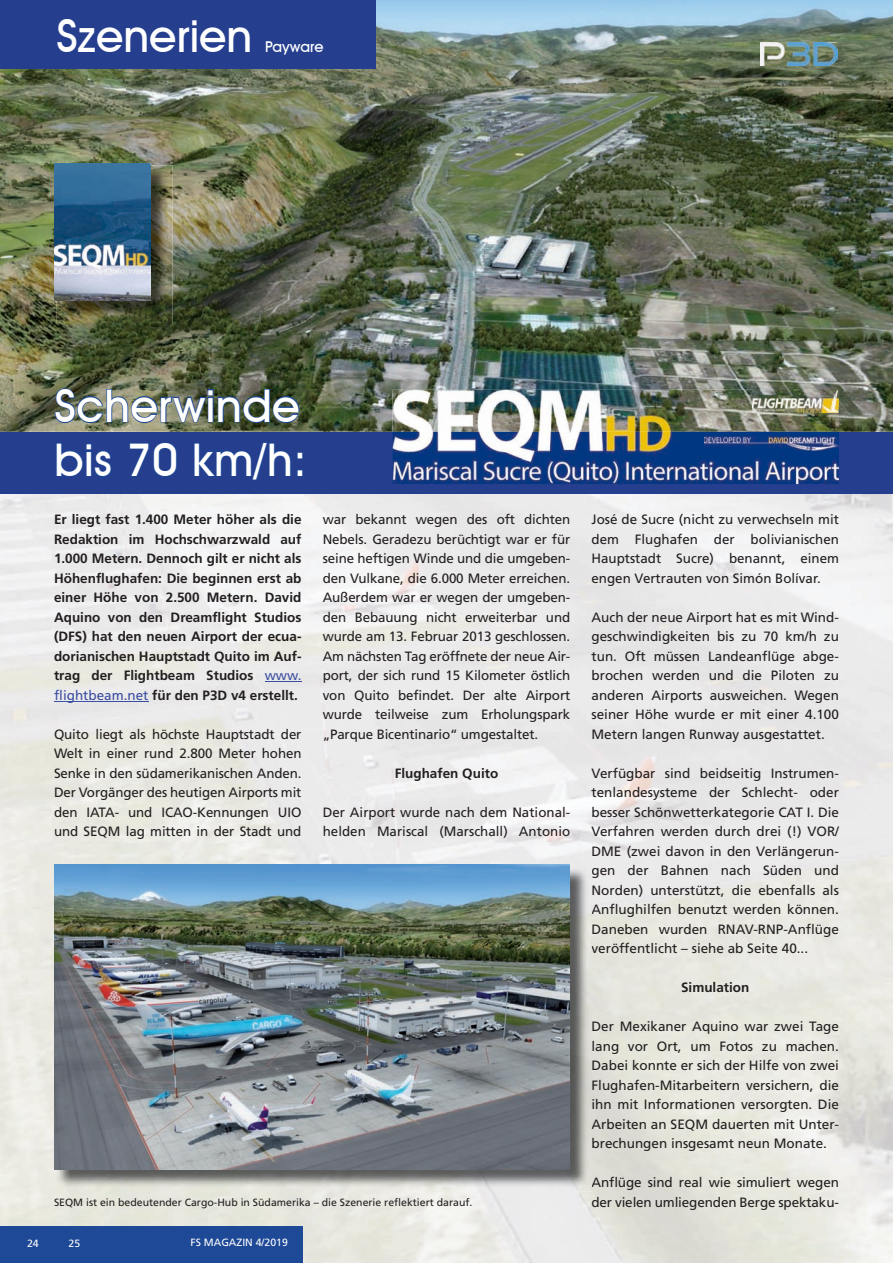
<style>
.page{position:relative;width:893px;height:1263px;background:#fff}
.page>*{position:absolute;margin:0;border:0;box-sizing:border-box;transform-origin:0 0}
.t1{font:500 45px/54px "Avant Garde IT Cby BT";letter-spacing:.01em;color:#fff}
.t2{font:500 15px "Avant Garde IT Cby BT";color:#fff}
.t3{font:13.5px/19.5px "Frutiger LT";color:#231f20;text-align:justify}
.t4{font:700 13.5px/19.5px "Frutiger LT";color:#231f20;text-align:justify}
.t5{font:10.5px "Frutiger LT";color:#231f20}
.t6{font:10.5px "Frutiger LT";color:#fefdfd}
.t7{font:10.5px "Frutiger LT";color:#fff}
.s1{font-weight:400;color:#3b4ea1}
</style>
<div class="page">
<img style="left:0;top:494px;width:52px;height:733px">
<img style="left:52px;top:494px;width:736px;height:400px">
<div style="left:52px;top:894px;width:52px;height:333px;background:#e7e8de"></div>
<img style="left:104px;top:1191px;width:474px;height:72px">
<div style="left:592px;top:865px;width:247px;height:13px;background:#ebeaeb"></div>
<div style="left:593px;top:884px;width:246px;height:13px;background:#eaeae7"></div>
<div style="left:593px;top:904px;width:246px;height:13px;background:#e9e9e1"></div>
<div style="left:593px;top:943px;width:214px;height:10px;background:#e7e7df"></div>
<div style="left:593px;top:1021px;width:246px;height:13px;background:#e8e8de"></div>
<div style="left:593px;top:1041px;width:246px;height:13px;background:#e7e7de"></div>
<div style="left:0;top:1227px;width:302px;height:36px;background:#1e4997"></div>
<hr style="left:265px;top:681px;width:36px;height:1px;background:#3b4ea1">
<hr style="left:54px;top:701px;width:95px;height:1px;background:#3b4ea1">
<img style="left:0;top:0;width:893px;height:432px">
<div style="left:0;top:432px;width:893px;height:62px;background:#253f8e"></div>
<div style="left:0;top:0;width:376px;height:68px;background:#253f8e"></div>
<img style="left:56px;top:165px;width:116px;height:158px">
<img style="left:54px;top:163px;width:96px;height:138px">
<img style="left:56px;top:165px;width:94px;height:136px">
<img style="left:760px;top:43px;width:78px;height:22px">
<img style="left:55px;top:388px;width:244px;height:35px">
<img style="left:393px;top:390px;width:446px;height:94px">
<img style="left:752px;top:390px;width:87px;height:23px">
<img style="left:56px;top:867px;width:536px;height:324px">
<svg style="left:592px;top:904px;width:1px;height:13px"></svg>
<svg style="left:592px;top:1177px;width:1px;height:13px"></svg>
<img style="left:54px;top:865px;width:516px;height:304px">
<img style="left:704px;top:436px;width:135px;height:14px">
<h1 class="t1" style="left:57px;top:9px;width:197px">Szenerien</h1>
<p class="t2" style="left:265px;top:38px;width:60px">Payware</p>
<h1 class="t1" style="left:54px;top:378px;width:254px">Scherwinde bis 70 km/h:</h1>
<p class="t4" style="left:54px;top:510px;width:249px">Er liegt fast 1.400 Meter höher als die Redaktion im Hochschwarzwald auf 1.000 Metern. Dennoch gilt er nicht als Höhenflughafen: Die beginnen erst ab einer Höhe von 2.500 Metern. David Aquino von den Dreamflight Studios (DFS) hat den neuen Airport der ecua&shy;dorianischen Hauptstadt Quito im Auf&shy;trag der Flightbeam Studios <span class="s1">www. flightbeam.net</span> für den P3D v4 erstellt.</p>
<p class="t3" style="left:54px;top:724px;width:249px">Quito liegt als höchste Hauptstadt der Welt in einer rund 2.800 Meter hohen Senke in den südamerikanischen Anden.<br>Der Vorgänger des heutigen Airports mit den IATA- und ICAO-Kennungen UIO und SEQM lag mitten in der Stadt und</p>
<p class="t3" style="left:323px;top:510px;width:249px">war bekannt wegen des oft dichten Nebels. Geradezu berüchtigt war er für seine heftigen Winde und die umgeben&shy;den Vulkane, die 6.000 Meter erreichen.<br>Außerdem war er wegen der umgeben&shy;den Bebauung nicht erweiterbar und wurde am 13. Februar 2013 geschlossen.<br>Am nächsten Tag eröffnete der neue Air&shy;port, der sich rund 15 Kilometer östlich von Quito befindet. Der alte Airport wurde teilweise zum Erholungspark „Parque Bicentinario“ umgestaltet.</p>
<p class="t4" style="left:395px;top:763px;width:105px">Flughafen Quito</p>
<p class="t3" style="left:323px;top:802px;width:249px">Der Airport wurde nach dem National&shy;helden Mariscal (Marschall) Antonio</p>
<p class="t5" style="left:54px;top:1196px;width:420px">SEQM ist ein bedeutender Cargo-Hub in Südamerika – die Szenerie reflektiert darauf.</p>
<p class="t7" style="left:27px;top:1237px;width:13px">24</p>
<p class="t7" style="left:69px;top:1237px;width:13px">25</p>
<p class="t6" style="left:190px;top:1236px;width:99px">FS MAGAZIN 4/2019</p>
<p class="t3" style="left:591px;top:510px;width:249px">José de Sucre (nicht zu verwechseln mit dem Flughafen der bolivianischen Hauptstadt Sucre) benannt, einem engen Vertrauten von Simón Bolívar.</p>
<p class="t3" style="left:591px;top:607px;width:249px">Auch der neue Airport hat es mit Wind&shy;geschwindigkeiten bis zu 70 km/h zu tun. Oft müssen Landeanflüge abge&shy;brochen werden und die Piloten zu anderen Airports ausweichen. Wegen seiner Höhe wurde er mit einer 4.100<br>Metern langen Runway ausgestattet.</p>
<p class="t3" style="left:591px;top:763px;width:249px">Verfügbar sind beidseitig Instrumen&shy;tenlandesysteme der Schlecht- oder besser Schönwetterkategorie CAT I. Die Verfahren werden durch drei (!) VOR/ DME (zwei davon in den Verlängerun&shy;gen der Bahnen nach Süden und Norden) unterstützt, die ebenfalls als Anflughilfen benutzt werden können.<br>Daneben wurden RNAV-RNP-Anflüge veröffentlicht – siehe ab Seite 40...</p>
<p class="t4" style="left:681px;top:978px;width:70px">Simulation</p>
<p class="t3" style="left:591px;top:1017px;width:249px">Der Mexikaner Aquino war zwei Tage lang vor Ort, um Fotos zu machen.<br>Dabei konnte er sich der Hilfe von zwei Flughafen-Mitarbeitern versichern, die ihn mit Informationen versorgten. Die Arbeiten an SEQM dauerten mit Unter&shy;brechungen insgesamt neun Monate.</p>
<p class="t3" style="left:591px;top:1173px;width:249px">Anflüge sind real wie simuliert wegen der vielen umliegenden Berge spektaku-</p>
</div>
